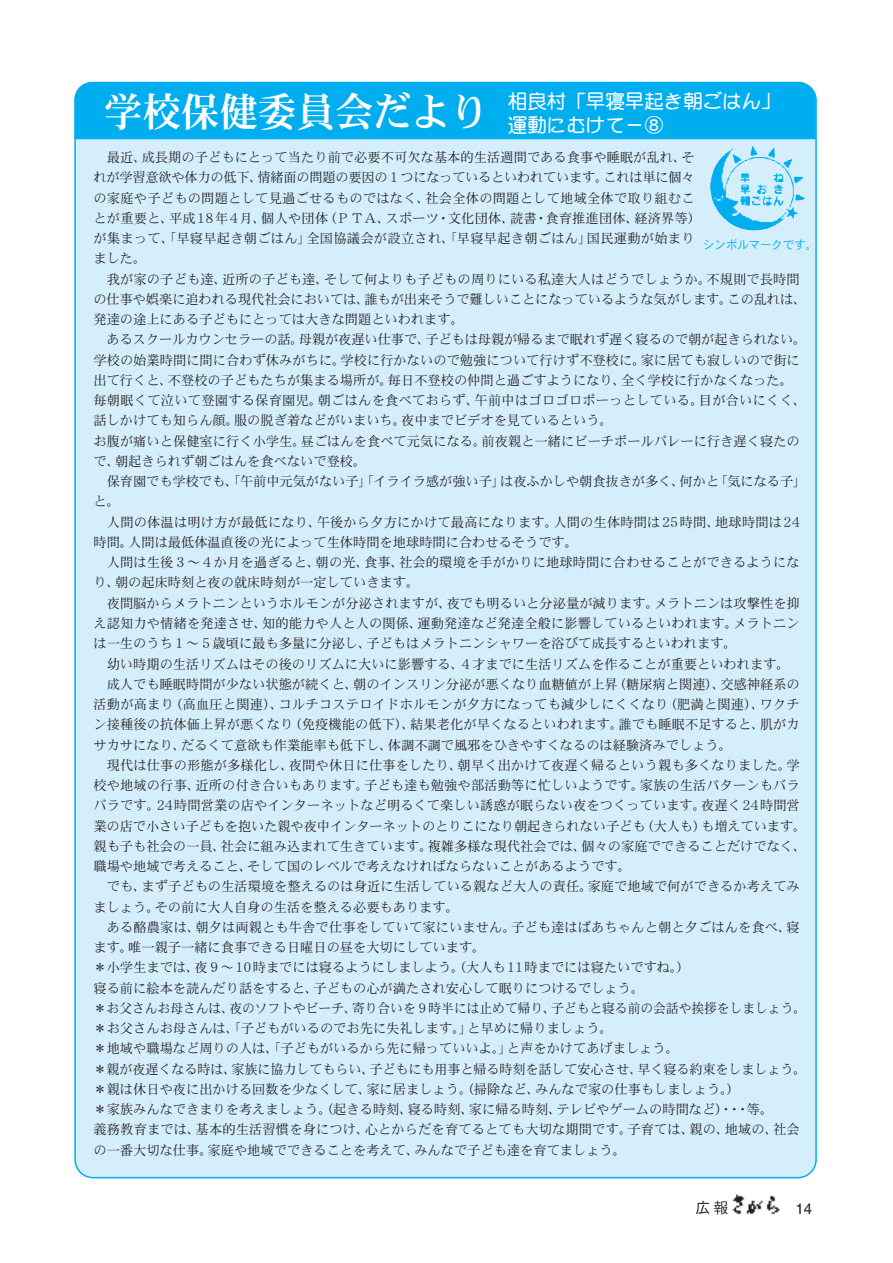
<style>
.page{position:relative;width:893px;height:1263px;background:#fff}
.page>*{position:absolute;margin:0;border:0;box-sizing:border-box;transform-origin:0 0}
.t1{font:40.5px "DFPHS Mincho CID W7";color:#fff;scale:.95 1}
.t2{font:700 19.5px "DFP Maru Gothic CID";color:#fff}
.t3{font:15px "DFPHS Gothic CID W3";color:#231f20}
.t4{font:15px "Helvetica";color:#231f20}
.t5{font:13.5px/20.2px "DFPHS Mincho CID W3";color:#231f20}
.t6{font:12px "DFPHS Gothic CID W3";color:#00aeef;scale:.95 1}
</style>
<div class="page">
<img style="left:732px;top:1194px;width:48px;height:21px">
<div style="left:74px;top:82px;width:743px;height:1096px;background:#d4effb;border:2px solid #00aeef;border-radius:18px"></div>
<div style="left:75px;top:82px;width:741px;height:57px;background:#00aeef"></div>
<img style="left:710px;top:146px;width:85px;height:85px">
<h1 class="t1" style="left:104px;top:90px;width:406px">学校保健委員会だより</h1>
<h2 class="t2" style="left:508px;top:90px;width:274px">相良村「早寝早起き朝ごはん」</h2>
<h2 class="t2" style="left:508px;top:114px;width:157px">運動にむけて－⑧</h2>
<p class="t5" style="left:94px;top:147px;width:609px;text-indent:13px">最近、成長期の子どもにとって当たり前で必要不可欠な基本的生活週間である食事や睡眠が乱れ、それが学習意欲や体力の低下、情緒面の問題の要因の１つになっているといわれています。これは単に個々の家庭や子どもの問題として見過ごせるものではなく、社会全体の問題として地域全体で取り組むことが重要と、平成18年4月、個人や団体（ＰＴＡ、スポーツ・文化団体、読書・食育推進団体、経済界等）が集まって、「早寝早起き朝ごはん」全国協議会が設立され、「早寝早起き朝ごはん」国民運動が始まりました。</p>
<p class="t5" style="left:94px;top:268px;width:714px;text-indent:13px">我が家の子ども達、近所の子ども達、そして何よりも子どもの周りにいる私達大人はどうでしょうか。不規則で長時間の仕事や娯楽に追われる現代社会においては、誰もが出来そうで難しいことになっているような気がします。この乱れは、発達の途上にある子どもにとっては大きな問題といわれます。</p>
<p class="t5" style="left:93px;top:329px;width:714px;text-indent:13px">あるスクールカウンセラーの話。母親が夜遅い仕事で、子どもは母親が帰るまで眠れず遅く寝るので朝が起きられない。学校の始業時間に間に合わず休みがちに。学校に行かないので勉強について行けず不登校に。家に居ても寂しいので街に出て行くと、不登校の子どもたちが集まる場所が。毎日不登校の仲間と過ごすようになり、全く学校に行かなくなった。毎朝眠くて泣いて登園する保育園児。朝ごはんを食べておらず、午前中はゴロゴロボーっとしている。目が合いにくく、話しかけても知らん顔。服の脱ぎ着などがいまいち。夜中までビデオを見ているという。<br>お腹が痛いと保健室に行く小学生。昼ごはんを食べて元気になる。前夜親と一緒にビーチボールバレーに行き遅く寝たので、朝起きられず朝ごはんを食べないで登校。</p>
<p class="t5" style="left:94px;top:471px;width:714px;text-indent:13px">保育園でも学校でも、「午前中元気がない子」「イライラ感が強い子」は夜ふかしや朝食抜きが多く、何かと「気になる子」と。</p>
<p class="t5" style="left:94px;top:511px;width:708px;text-indent:13px">人間の体温は明け方が最低になり、午後から夕方にかけて最高になります。人間の生体時間は25時間、地球時間は24時間。人間は最低体温直後の光によって生体時間を地球時間に合わせるそうです。</p>
<p class="t5" style="left:94px;top:552px;width:708px;text-indent:13px">人間は生後３～４か月を過ぎると、朝の光、食事、社会的環境を手がかりに地球時間に合わせることができるようになり、朝の起床時刻と夜の就床時刻が一定していきます。</p>
<p class="t5" style="left:94px;top:592px;width:708px;text-align:justify;text-indent:13px">夜間脳からメラトニンというホルモンが分泌されますが、夜でも明るいと分泌量が減ります。メラトニンは攻撃性を抑え認知力や情緒を発達させ、知的能力や人と人の関係、運動発達など発達全般に影響しているといわれます。メラトニンは一生のうち１～５歳頃に最も多量に分泌し、子どもはメラトニンシャワーを浴びて成長するといわれます。</p>
<p class="t5" style="left:107px;top:653px;width:684px">幼い時期の生活リズムはその後のリズムに大いに影響する、４才までに生活リズムを作ることが重要といわれます。</p>
<p class="t5" style="left:107px;top:673px;width:695px">成人でも睡眠時間が少ない状態が続くと、朝のインスリン分泌が悪くなり血糖値が上昇（糖尿病と関連）、交感神経系の</p>
<p class="t5" style="left:94px;top:694px;width:708px">活動が高まり（高血圧と関連）、コルチコステロイドホルモンが夕方になっても減少しにくくなり（肥満と関連）、ワクチ</p>
<p class="t5" style="left:94px;top:714px;width:708px">ン接種後の抗体価上昇が悪くなり（免疫機能の低下）、結果老化が早くなるといわれます。誰でも睡眠不足すると、肌がカ</p>
<p class="t5" style="left:94px;top:734px;width:640px">サカサになり、だるくて意欲も作業能率も低下し、体調不調で風邪をひきやすくなるのは経験済みでしょう。</p>
<p class="t5" style="left:107px;top:754px;width:694px">現代は仕事の形態が多様化し、夜間や休日に仕事をしたり、朝早く出かけて夜遅く帰るという親も多くなりました。学</p>
<p class="t5" style="left:94px;top:775px;width:708px">校や地域の行事、近所の付き合いもあります。子ども達も勉強や部活動等に忙しいようです。家族の生活パターンもバラ</p>
<p class="t5" style="left:94px;top:795px;width:708px">バラです。24時間営業の店やインターネットなど明るくて楽しい誘惑が眠らない夜をつくっています。夜遅く24時間営</p>
<p class="t5" style="left:94px;top:815px;width:714px">業の店で小さい子どもを抱いた親や夜中インターネットのとりこになり朝起きられない子ども（大人も）も増えています。</p>
<p class="t5" style="left:94px;top:835px;width:714px">親も子も社会の一員、社会に組み込まれて生きています。複雑多様な現代社会では、個々の家庭でできることだけでなく、</p>
<p class="t5" style="left:94px;top:856px;width:539px">職場や地域で考えること、そして国のレベルで考えなければならないことがあるようです。</p>
<p class="t5" style="left:107px;top:876px;width:695px">でも、まず子どもの生活環境を整えるのは身近に生活している親など大人の責任。家庭で地域で何ができるか考えてみ</p>
<p class="t5" style="left:94px;top:896px;width:367px">ましょう。その前に大人自身の生活を整える必要もあります。</p>
<p class="t5" style="left:107px;top:916px;width:694px">ある酪農家は、朝夕は両親とも牛舎で仕事をしていて家にいません。子ども達はばあちゃんと朝と夕ごはんを食べ、寝</p>
<p class="t5" style="left:94px;top:937px;width:393px">ます。唯一親子一緒に食事できる日曜日の昼を大切にしています。</p>
<p class="t5" style="left:94px;top:957px;width:598px">＊小学生までは、夜９～10時までには寝るようにしましよう。（大人も11時までには寝たいですね。）</p>
<p class="t5" style="left:94px;top:977px;width:552px">寝る前に絵本を読んだり話をすると、子どもの心が満たされ安心して眠りにつけるでしょう。</p>
<p class="t5" style="left:94px;top:997px;width:714px">＊お父さんお母さんは、夜のソフトやビーチ、寄り合いを９時半には止めて帰り、子どもと寝る前の会話や挨拶をしましょう。</p>
<p class="t5" style="left:94px;top:1018px;width:521px">＊お父さんお母さんは、「子どもがいるのでお先に失礼します。」と早めに帰りましょう。</p>
<p class="t5" style="left:94px;top:1038px;width:587px">＊地域や職場など周りの人は、「子どもがいるから先に帰っていいよ。」と声をかけてあげましょう。</p>
<p class="t5" style="left:94px;top:1058px;width:714px">＊親が夜遅くなる時は、家族に協力してもらい、子どもにも用事と帰る時刻を話して安心させ、早く寝る約束をしましょう。</p>
<p class="t5" style="left:94px;top:1078px;width:648px">＊親は休日や夜に出かける回数を少なくして、家に居ましょう。（掃除など、みんなで家の仕事もしましょう。）</p>
<p class="t5" style="left:94px;top:1099px;width:681px">＊家族みんなできまりを考えましょう。（起きる時刻、寝る時刻、家に帰る時刻、テレビやゲームの時間など）・・・等。</p>
<p class="t5" style="left:94px;top:1119px;width:708px">義務教育までは、基本的生活習慣を身につけ、心とからだを育てるとても大切な期間です。子育ては、親の、地域の、社会</p>
<p class="t5" style="left:94px;top:1139px;width:534px">の一番大切な仕事。家庭や地域でできることを考えて、みんなで子ども達を育てましょう。</p>
<p class="t6" style="left:703px;top:238px;width:121px">シンボルマークです。</p>
<p class="t3" style="left:695px;top:1199px;width:34px">広報</p>
<p class="t4" style="left:795px;top:1200px;width:18px">14</p>
</div>
